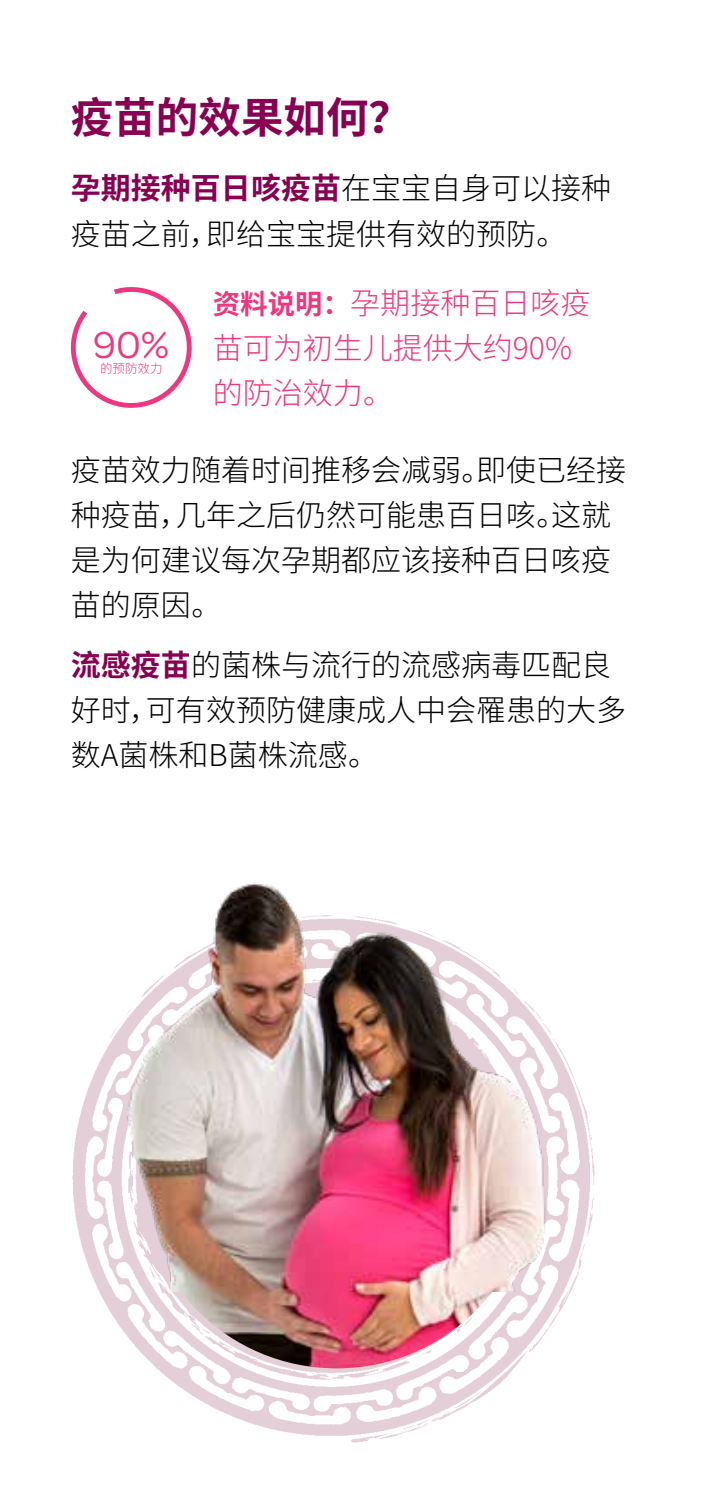
<style>
.page{position:relative;width:702px;height:1489px;background:#fff}
.page>*{position:absolute;margin:0;border:0;box-sizing:border-box;transform-origin:0 0}
.t1{font:700 42.5px "Noto Sans SC";color:#870051}
.t2{font:40px "Omnes";color:#ee3780}
.t3{font:300 30px/45px "Noto Sans SC";color:#000}
.t4{font:300 30px/45px "Noto Sans SC";color:#ee3780}
.t5{font:300 12.5px "Noto Sans SC";color:#ee3780}
.s1{font-weight:700;color:#870051}
.s2{font-weight:700;font-size:27.5px}
</style>
<div class="page">
<img style="left:72px;top:1046px;width:523px;height:395px">
<img style="left:140px;top:975px;width:393px;height:393px;border-radius:196px">
<img style="left:107px;top:883px;width:451px;height:408px">
<svg style="left:70px;top:287px;width:122px;height:121px"></svg>
<h1 class="t1" style="left:71px;top:94px;width:342px">疫苗的效果如何？</h1>
<p class="t3" style="left:71px;top:167px;width:542px"><span class="s1">孕期接种百日咳疫苗</span>在宝宝自身可以接种疫苗之前，即给宝宝提供有效的预防。</p>
<h2 class="t2" style="left:93px;top:318px;width:77px">90%</h2>
<p class="t5" style="left:100px;top:361px;width:64px">的预防效力</p>
<p class="t4" style="left:213px;top:281px;width:379px"><span class="s2">资料说明：</span>孕期接种百日咳疫苗可为初生儿提供大约90%的防治效力。</p>
<p class="t3" style="left:71px;top:448px;width:556px">疫苗效力随着时间推移会减弱。即使已经接种疫苗，几年之后仍然可能患百日咳。这就是为何建议每次孕期都应该接种百日咳疫苗的原因。</p>
<p class="t3" style="left:71px;top:642px;width:556px"><span class="s1">流感疫苗</span>的菌株与流行的流感病毒匹配良好时，可有效预防健康成人中会罹患的大多数A菌株和B菌株流感。</p>
</div>
